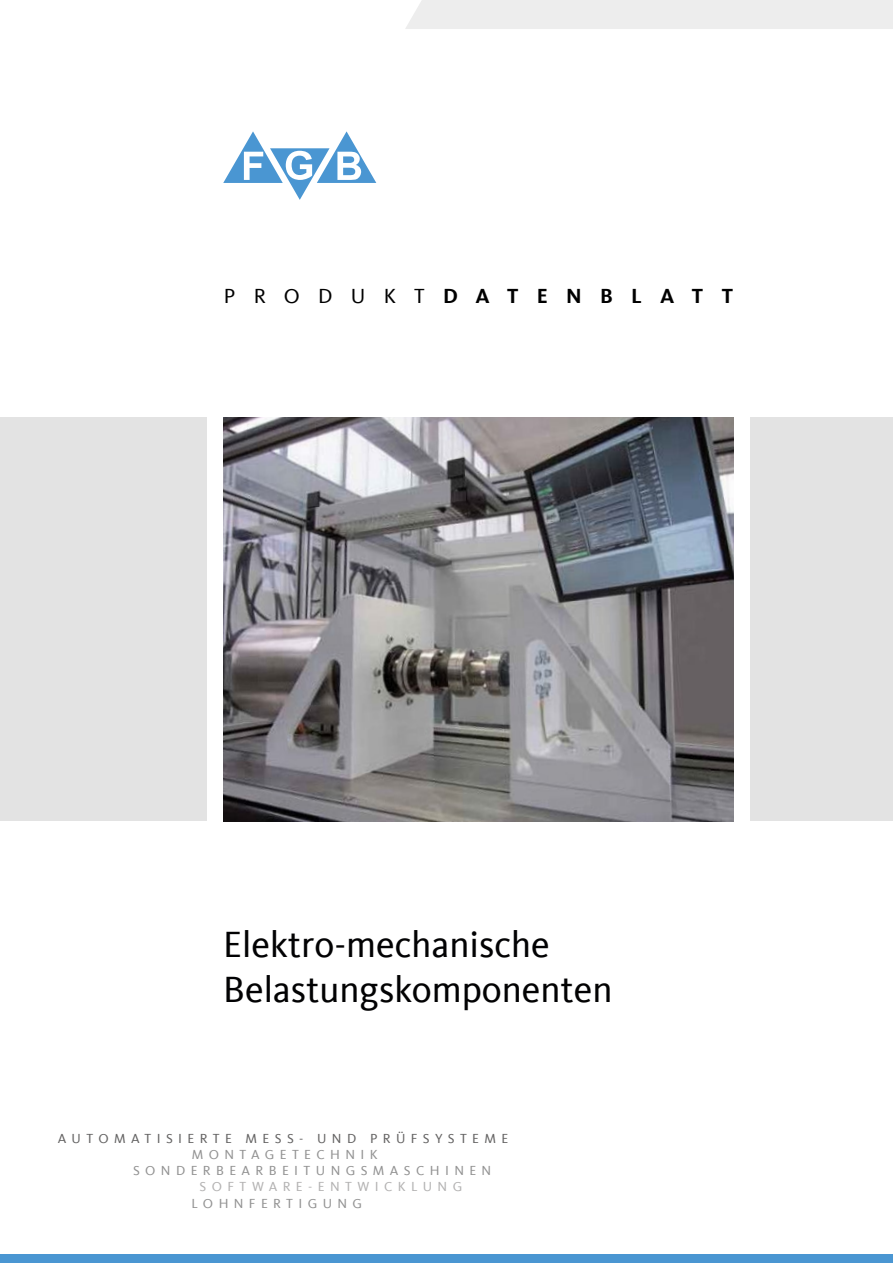
<style>
.page{position:relative;width:893px;height:1263px;background:#fff}
.page>*{position:absolute;margin:0;border:0;box-sizing:border-box;transform-origin:0 0}
.t1{font:37.5px/45px "CDU Kievit Tab";color:#020203}
.t2{font:700 21px "CDU Kievit Tab";letter-spacing:.87em;color:#000}
.t3{font:700 21px "CDU Kievit Tab";letter-spacing:.8em;color:#020203}
.t4{font:13.5px/16.2px "CDU Kievit Tab";letter-spacing:.4em;color:#929292}
.t5{font:13.5px "CDU Kievit Tab";letter-spacing:.4em;color:#646363}
.t6{font:13.5px "CDU Kievit Tab";letter-spacing:.4em;color:#b3b2b2}
.s1{font-weight:400}
</style>
<div class="page">
<div style="left:0;top:1253px;width:893px;height:10px;background:#4a96d2"></div>
<img style="left:223px;top:417px;width:510px;height:404px">
<div style="left:751px;top:417px;width:142px;height:404px;background:#e3e3e3"></div>
<div style="left:0;top:417px;width:206px;height:404px;background:#e3e3e3"></div>
<svg style="left:223px;top:131px;width:153px;height:69px"></svg>
<div style="left:405px;top:0;width:488px;height:29px;background:#ededed"></div>
<h2 class="t2" style="left:224px;top:284px;width:511px"><span class="s1">PRODUKT</span>DATENBLATT</h2>
<h2 class="t3" style="left:280px;top:284px;width:454px"><span class="s1">OJEKT</span>INFORMATION</h2>
<h1 class="t1" style="left:223px;top:922px;width:391px">Elektro-mechanische<br>Belastungskomponenten</h1>
<p class="t5" style="left:58px;top:1130px;width:452px">AUTOMATISIERTE MESS- UND PRÜFSYSTEME</p>
<p class="t4" style="left:133px;top:1146px;width:360px;text-indent:59px">MONTAGETECHNIK<br>SONDERBEARBEITUNGSMASCHINEN</p>
<p class="t6" style="left:200px;top:1179px;width:264px">SOFTWARE-ENTWICKLUNG</p>
<p class="t4" style="left:192px;top:1195px;width:172px">LOHNFERTIGUNG</p>
</div>
